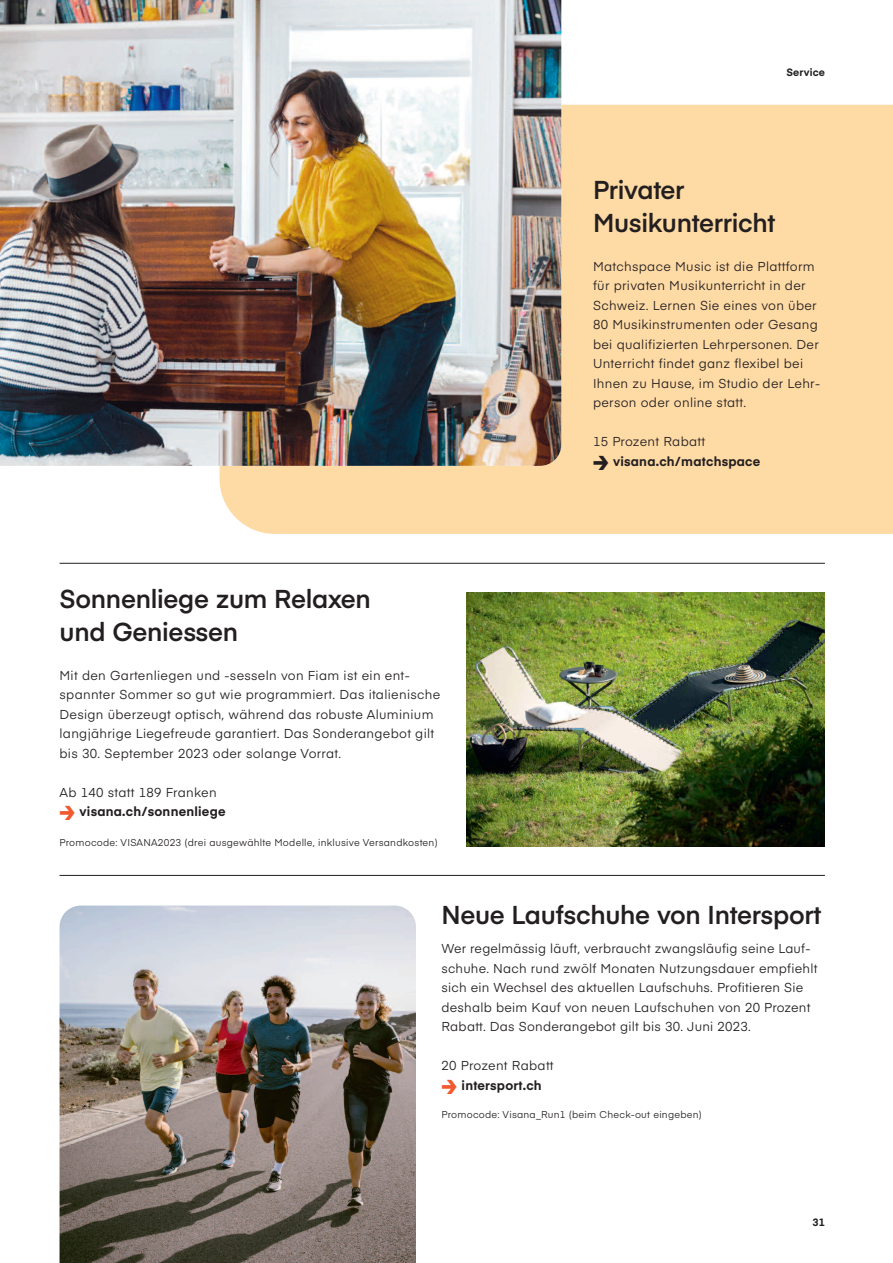
<style>
.page{position:relative;width:893px;height:1263px;background:#fff}
.page>*{position:absolute;margin:0;border:0;box-sizing:border-box;transform-origin:0 0}
.t1{font:600 25.5px/33px "Eina 03";letter-spacing:-.01em;color:#231f20}
.t2{font:700 12.9px "Eina 03";letter-spacing:.015em;color:#231f20}
.t3{font:12.75px/19.5px "Eina 03";letter-spacing:.025em;color:#231f20}
.t4{font:700 10.5px "Eina 03";letter-spacing:.015em;color:#231f20}
.t5{font:9.75px "Eina 03";letter-spacing:.025em;color:#231f20}
.s1{font-size:27px;color:#f1592f}
.s2{font-size:27px}
</style>
<div class="page">
<div style="left:220px;top:105px;width:673px;height:429px;background:#fedaa5"></div>
<hr style="left:60px;top:563px;width:765px;height:1px;background:#231f20">
<hr style="left:60px;top:875px;width:765px;height:1px;background:#231f20">
<img style="left:60px;top:905px;width:356px;height:358px">
<img style="left:0;top:0;width:561px;height:466px">
<img style="left:467px;top:593px;width:358px;height:253px">
<p class="t4" style="left:786px;top:69px;width:40px">Service</p>
<h1 class="t1" style="left:60px;top:585px;width:313px">Sonnenliege zum Relaxen und Geniessen</h1>
<p class="t3" style="left:60px;top:667px;width:382px">Mit den Gartenliegen und -sesseln von Fiam ist ein ent&shy;spannter Sommer so gut wie programmiert. Das italienische Design überzeugt optisch, während das robuste Aluminium langjährige Liegefreude garantiert. Das Sonderangebot gilt bis 30. September 2023 oder solange Vorrat.</p>
<p class="t3" style="left:60px;top:784px;width:159px">Ab 140 statt 189 Franken</p>
<p class="t2" style="left:60px;top:807px;width:168px"><span class="s1">≥</span> visana.ch/sonnenliege</p>
<p class="t5" style="left:60px;top:839px;width:380px">Promocode: VISANA2023 (drei ausgewählte Modelle, inklusive Versandkosten)</p>
<h1 class="t1" style="left:593px;top:176px;width:184px">Privater<br>Musikunterricht</h1>
<p class="t3" style="left:593px;top:258px;width:229px">Matchspace Music ist die Plattform für privaten Musikunterricht in der Schweiz. Lernen Sie eines von über 80 Musikinstrumenten oder Gesang bei qualifizierten Lehrpersonen. Der Unterricht findet ganz flexibel bei Ihnen zu Hause, im Studio der Lehr&shy;person oder online statt.</p>
<p class="t3" style="left:593px;top:433px;width:114px">15 Prozent Rabatt</p>
<p class="t2" style="left:593px;top:457px;width:169px"><span class="s2">≥</span> visana.ch/matchspace</p>
<h1 class="t1" style="left:441px;top:901px;width:381px">Neue Laufschuhe von Intersport</h1>
<p class="t3" style="left:441px;top:940px;width:377px">Wer regelmässig läuft, verbraucht zwangsläufig seine Lauf&shy;schuhe. Nach rund zwölf Monaten Nutzungsdauer empfiehlt sich ein Wechsel des aktuellen Laufschuhs. Profitieren Sie deshalb beim Kauf von neuen Laufschuhen von 20 Prozent Rabatt. Das Sonderangebot gilt bis 30. Juni 2023.</p>
<p class="t3" style="left:441px;top:1057px;width:114px">20 Prozent Rabatt</p>
<p class="t2" style="left:441px;top:1081px;width:102px"><span class="s1">≥</span> intersport.ch</p>
<p class="t5" style="left:441px;top:1111px;width:262px">Promocode: Visana_Run1 (beim Check-out eingeben)</p>
<p class="t4" style="left:812px;top:1219px;width:14px">31</p>
</div>
